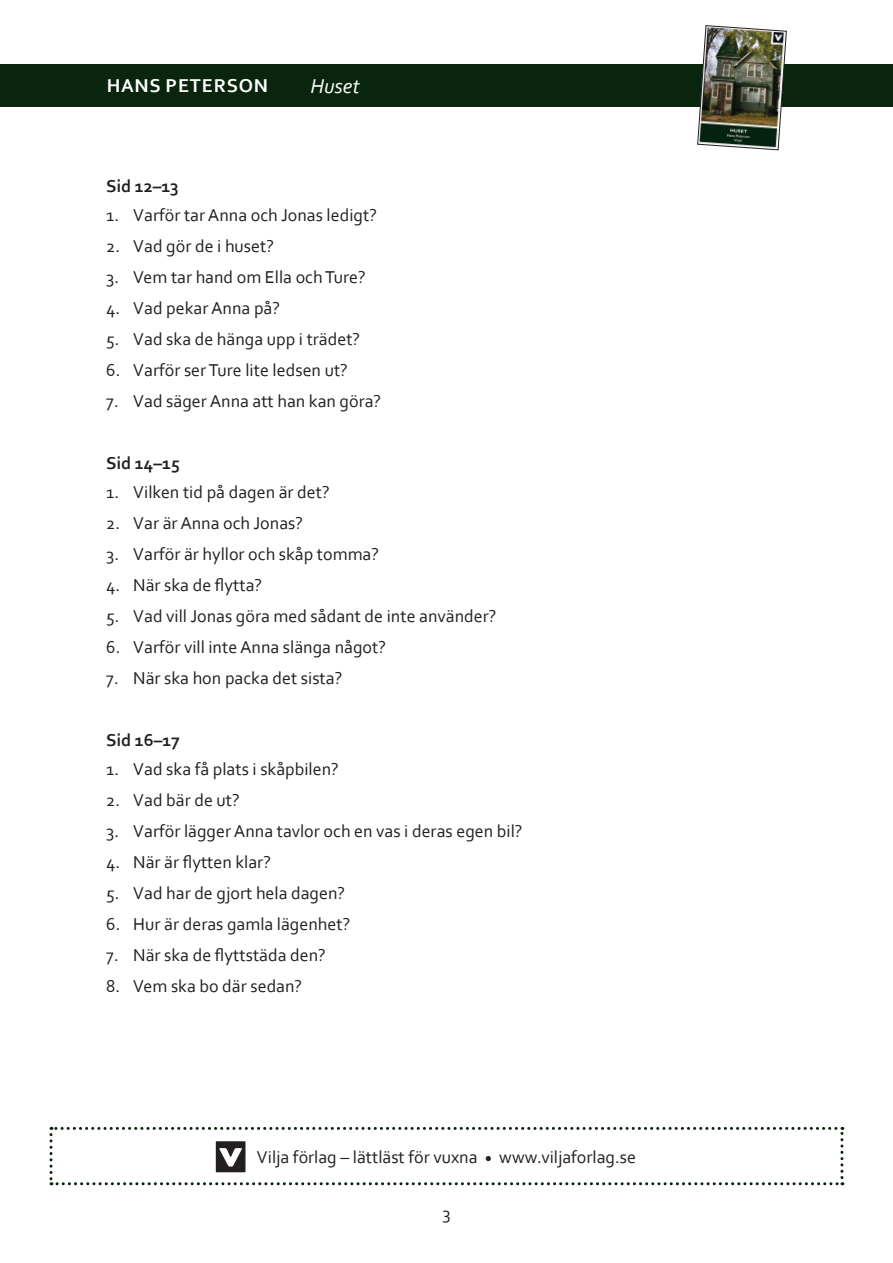
<style>
.page{position:relative;width:893px;height:1263px;background:#fff}
.page>*{position:absolute;margin:0;border:0;box-sizing:border-box;transform-origin:0 0}
.t1{font:italic 21px "Corbel";color:#fff}
.t2{font:700 19.5px "Corbel";letter-spacing:.04em;color:#fff}
.t3{font:18px "Corbel";color:#231f20}
.t4{font:700 18px "Corbel";color:#231f20}
</style>
<div class="page">
<svg style="left:50px;top:1127px;width:793px;height:58px"></svg>
<div style="left:0;top:64px;width:893px;height:42px;background:#09250d"></div>
<img style="left:697px;top:25px;width:90px;height:125px">
<p class="t2" style="left:107px;top:74px;width:163px">HANS PETERSON</p>
<p class="t1" style="left:310px;top:73px;width:51px">Huset</p>
<p class="t4" style="left:106px;top:175px;width:74px">Sid 12–13</p>
<p class="t3" style="left:106px;top:204px;width:272px">1. Varför tar Anna och Jonas ledigt?</p>
<p class="t3" style="left:106px;top:235px;width:169px">2. Vad gör de i huset?</p>
<p class="t3" style="left:106px;top:266px;width:261px">3. Vem tar hand om Ella och Ture?</p>
<p class="t3" style="left:106px;top:297px;width:175px">4. Vad pekar Anna på?</p>
<p class="t3" style="left:106px;top:328px;width:255px">5. Vad ska de hänga upp i trädet?</p>
<p class="t3" style="left:106px;top:359px;width:243px">6. Varför ser Ture lite ledsen ut?</p>
<p class="t3" style="left:106px;top:390px;width:276px">7. Vad säger Anna att han kan göra?</p>
<p class="t4" style="left:106px;top:452px;width:75px">Sid 14–15</p>
<p class="t3" style="left:106px;top:481px;width:225px">1. Vilken tid på dagen är det?</p>
<p class="t3" style="left:106px;top:512px;width:198px">2. Var är Anna och Jonas?</p>
<p class="t3" style="left:106px;top:543px;width:274px">3. Varför är hyllor och skåp tomma?</p>
<p class="t3" style="left:106px;top:574px;width:157px">4. När ska de flytta?</p>
<p class="t3" style="left:106px;top:605px;width:392px">5. Vad vill Jonas göra med sådant de inte använder?</p>
<p class="t3" style="left:106px;top:636px;width:281px">6. Varför vill inte Anna slänga något?</p>
<p class="t3" style="left:106px;top:667px;width:238px">7. När ska hon packa det sista?</p>
<p class="t4" style="left:106px;top:729px;width:75px">Sid 16–17</p>
<p class="t3" style="left:106px;top:757px;width:234px">1. Vad ska få plats i skåpbilen?</p>
<p class="t3" style="left:106px;top:788px;width:135px">2. Vad bär de ut?</p>
<p class="t3" style="left:106px;top:819px;width:418px">3. Varför lägger Anna tavlor och en vas i deras egen bil?</p>
<p class="t3" style="left:106px;top:850px;width:166px">4. När är flytten klar?</p>
<p class="t3" style="left:106px;top:881px;width:240px">5. Vad har de gjort hela dagen?</p>
<p class="t3" style="left:106px;top:912px;width:246px">6. Hur är deras gamla lägenhet?</p>
<p class="t3" style="left:106px;top:943px;width:221px">7. När ska de flyttstäda den?</p>
<p class="t3" style="left:106px;top:974px;width:197px">8. Vem ska bo där sedan?</p>
<p class="t3" style="left:257px;top:1146px;width:381px">Vilja förlag – lättläst för vuxna <sub>•</sub> www.viljaforlag.se</p>
<p class="t3" style="left:442px;top:1202px;width:10px">3</p>
</div>
